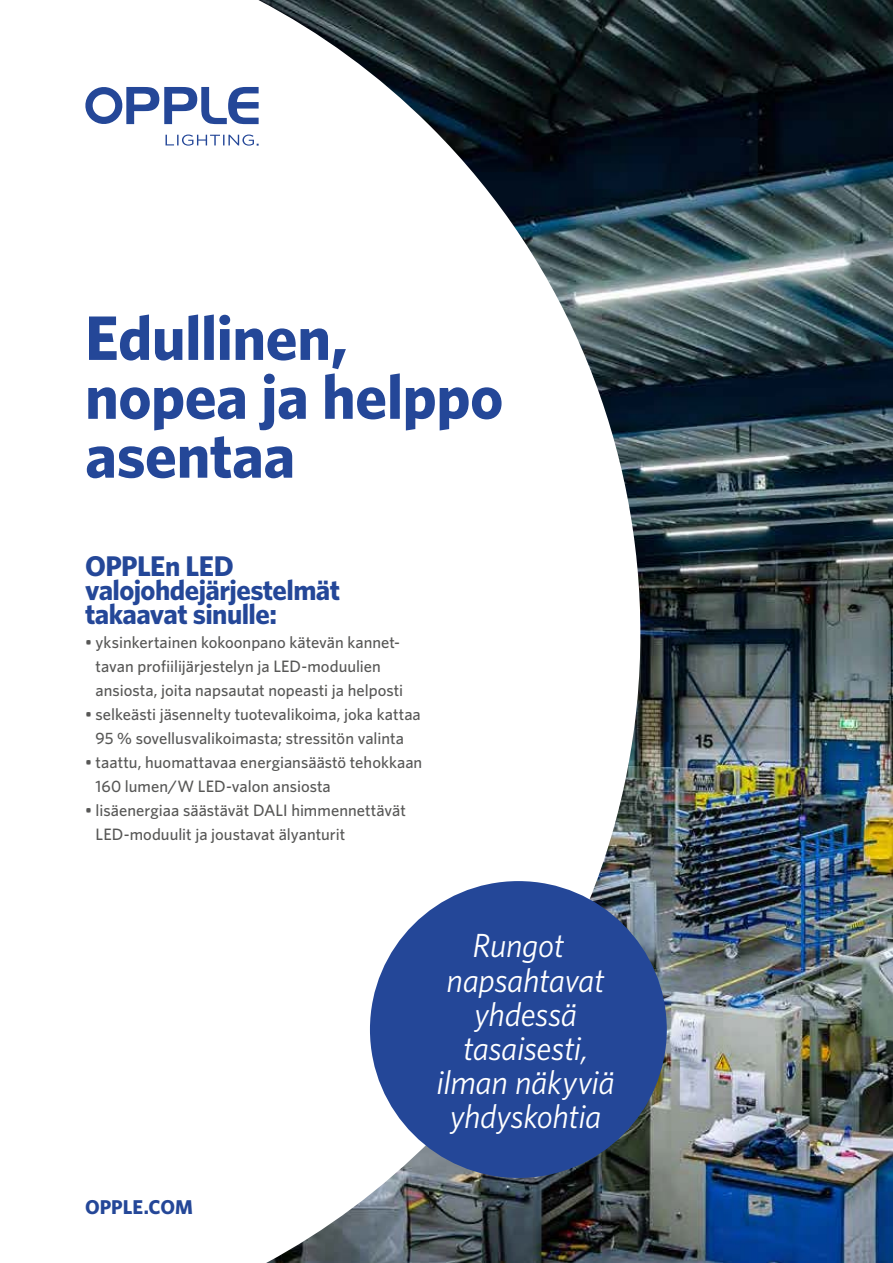
<style>
.page{position:relative;width:893px;height:1263px;background:#fff}
.page>*{position:absolute;margin:0;border:0;box-sizing:border-box;transform-origin:0 0}
.t1{font:700 62.85px/58.9px "Whitney";letter-spacing:-.01em;color:#244798}
.t2{font:italic 33.45px/34.2px "Whitney";letter-spacing:-.01em;color:#fff;text-align:center}
.t3{font:700 28.5px/24px "Whitney";letter-spacing:-.02em;color:#244798}
.t4{font:700 19.95px "Whitney";letter-spacing:-.005em;color:#244798}
.t5{font:500 16.5px/24px "Whitney";color:#575756}
</style>
<div class="page">
<svg style="left:85px;top:87px;width:173px;height:59px"></svg>
<img style="left:258px;top:0;width:635px;height:1263px">
<div style="left:370px;top:881px;width:297px;height:297px;background:#244798;border-radius:50%"></div>
<h1 class="t1" style="left:85px;top:307px;width:420px">Edullinen, nopea ja helppo asentaa</h1>
<h3 class="t3" style="left:85px;top:553px;width:257px">OPPLEn LED valojohdejärjestelmät takaavat sinulle:</h3>
<p class="t5" style="left:96px;top:630px;width:309px;text-indent:-11px">• yksinkertainen kokoonpano kätevän kannet&shy;tavan profiilijärjestelyn ja LED-moduulien ansiosta, joita napsautat nopeasti ja helposti</p>
<p class="t5" style="left:85px;top:702px;width:337px;text-align:center">• selkeästi jäsennelty tuotevalikoima, joka kattaa<br>95 % sovellusvalikoimasta; stressitön valinta</p>
<p class="t5" style="left:96px;top:750px;width:328px;text-indent:-11px">• taattu, huomattavaa energiansäästö tehokkaan<br>160 lumen/W LED-valon ansiosta</p>
<p class="t5" style="left:96px;top:798px;width:312px;text-indent:-11px">• lisäenergiaa säästävät DALI himmennettävät<br>LED-moduulit ja joustavat älyanturit</p>
<p class="t4" style="left:85px;top:1194px;width:109px">OPPLE.COM</p>
<h2 class="t2" style="left:436px;top:928px;width:180px">Rungot napsahtavat yhdessä tasaisesti, ilman näkyviä yhdyskohtia</h2>
</div>
